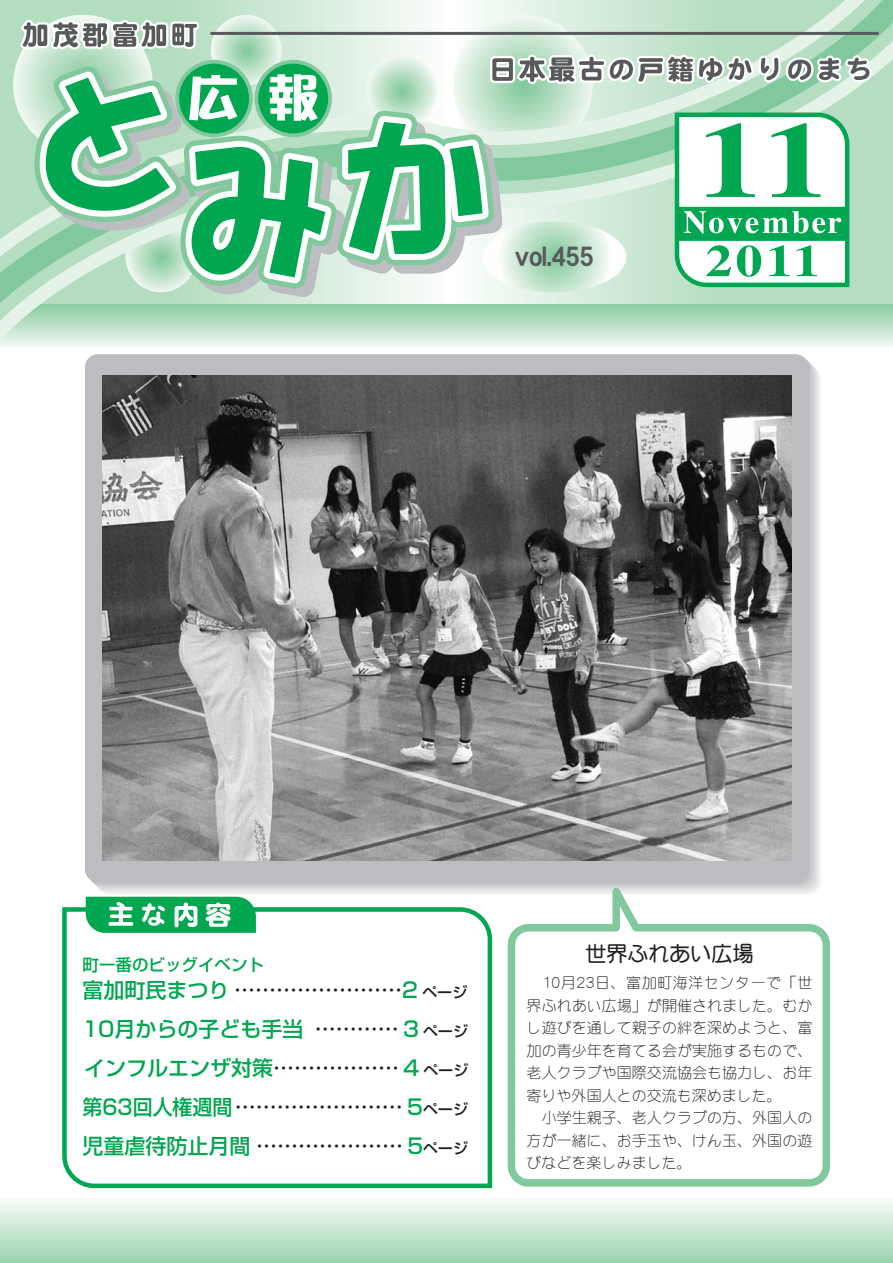
<style>
.page{position:relative;width:893px;height:1263px;background:#fff}
.page>*{position:absolute;margin:0;border:0;box-sizing:border-box;transform-origin:0 0}
.t1{font:27px "DFPHS Gothic CID W7";color:#58595b;scale:.9 1}
.t2{font:500 21px "Shin Go";color:#00a650}
.t3{font:500 21px "Shin Go";color:#00a650;scale:.95 1}
.t4{font:700 21px "DFP Maru Gothic CID";color:#231f20}
.t5{font:500 21px "Shin Go";color:#231f20}
.t6{font:500 16.5px "Shin Go";color:#00a650}
.t7{font:300 15px/22.5px "DFPSM Gothic CID";color:#231f20}
.t8{font:500 15px "Shin Go";color:#231f20}
.s1{color:#231f20}
.s2{color:#00a650}
</style>
<div class="page">
<div style="left:0;top:1199px;width:892px;height:64px;background:linear-gradient(to bottom,#f7fbf7,#9dd3ae)"></div>
<div style="left:85px;top:354px;width:723px;height:528px;background:#bbbdc0;border-radius:13px"></div>
<svg style="left:62px;top:905px;width:431px;height:284px"></svg>
<svg style="left:0;top:0;width:892px;height:347px"></svg>
<svg style="left:504px;top:862px;width:326px;height:325px"></svg>
<svg style="left:86px;top:897px;width:170px;height:36px"></svg>
<hr style="left:212px;top:32px;width:665px;height:3px;background:#58595b">
<svg style="left:18px;top:17px;width:857px;height:298px"></svg>
<img style="left:102px;top:376px;width:689px;height:484px">
<p class="t1" style="left:515px;top:246px;width:89px">vol.455</p>
<p class="t6" style="left:82px;top:959px;width:183px">町一番のビッグイベント</p>
<p class="t2" style="left:82px;top:983px;width:337px">富加町民まつり <span class="s1">……………………</span>2</p>
<p class="t8" style="left:422px;top:987px;width:46px">ページ</p>
<p class="t2" style="left:82px;top:1021px;width:222px">10月からの子ども手当</p>
<p class="t5" style="left:315px;top:1021px;width:106px">………… <span class="s2">3</span></p>
<p class="t8" style="left:423px;top:1026px;width:46px">ページ</p>
<p class="t2" style="left:84px;top:1060px;width:337px">インフルエンザ対策<span class="s1">………………</span> 4</p>
<p class="t8" style="left:423px;top:1065px;width:46px">ページ</p>
<p class="t3" style="left:82px;top:1100px;width:360px">第63回人権週間<span class="s1">……………………</span> 5</p>
<p class="t8" style="left:423px;top:1104px;width:46px">ページ</p>
<p class="t2" style="left:82px;top:1139px;width:342px">児童虐待防止月間 <span class="s1">…………………</span> 5</p>
<p class="t8" style="left:423px;top:1143px;width:46px">ページ</p>
<p class="t4" style="left:585px;top:946px;width:169px">世界ふれあい広場</p>
<p class="t7" style="left:526px;top:973px;width:287px">　10月23日、富加町海洋センターで「世界ふれあい広場」が開催されました。むかし遊びを通して親子の絆を深めようと、富加の青少年を育てる会が実施するもので、老人クラブや国際交流協会も協力し、お年寄りや外国人との交流も深めました。<br>　小学生親子、老人クラブの方、外国人の方が一緒に、お手玉や、けん玉、外国の遊びなどを楽しみました。</p>
</div>
